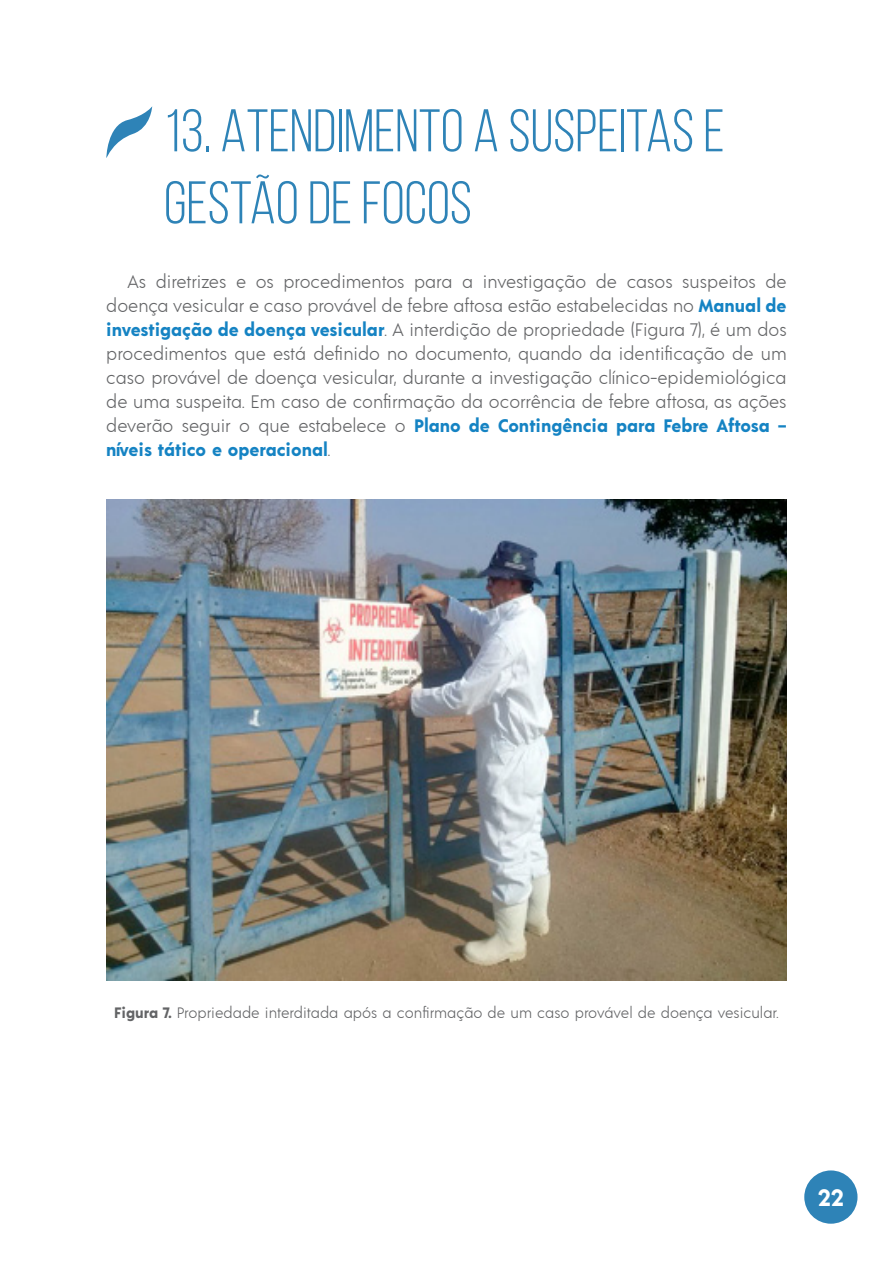
<style>
.page{position:relative;width:893px;height:1263px;background:#fff}
.page>*{position:absolute;margin:0;border:0;box-sizing:border-box;transform-origin:0 0}
.t1{font:60px/72px "Bebas Neue";color:#2e83b7}
.t2{font:700 23.4px "Acre";color:#fff}
.t3{font:300 18px/24px "Acre";color:#636466;text-align:justify}
.t4{font:300 15px "Acre";color:#636466}
.s1{font-weight:700;color:#1583c3}
.s2{font-weight:700}
</style>
<div class="page">
<div style="left:804px;top:1170px;width:53px;height:54px;background:#2e83b7;border-radius:50%"></div>
<svg style="left:106px;top:106px;width:46px;height:52px"></svg>
<img style="left:106px;top:500px;width:681px;height:480px">
<h1 class="t1" style="left:164px;top:94px;width:562px">13. ATENDIMENTO A SUSPEITAS E<br>GESTÃO DE FOCOS</h1>
<p class="t3" style="left:106px;top:269px;width:682px;text-indent:21px">As diretrizes e os procedimentos para a investigação de casos suspeitos de doença vesicular e caso provável de febre aftosa estão estabelecidas no <span class="s1">Manual de investigação de doença vesicular</span>. A interdição de propriedade (Figura 7), é um dos procedimentos que está definido no documento, quando da identificação de um caso provável de doença vesicular, durante a investigação clínico-epidemiológica de uma suspeita. Em caso de confirmação da ocorrência de febre aftosa, as ações deverão seguir o que estabelece o <span class="s1">Plano de Contingência para Febre Aftosa – níveis tático e operacional</span>.</p>
<p class="t4" style="left:114px;top:1002px;width:666px"><span class="s2">Figura 7.</span> Propriedade interditada após a confirmação de um caso provável de doença vesicular.</p>
<p class="t2" style="left:818px;top:1181px;width:28px">22</p>
</div>
